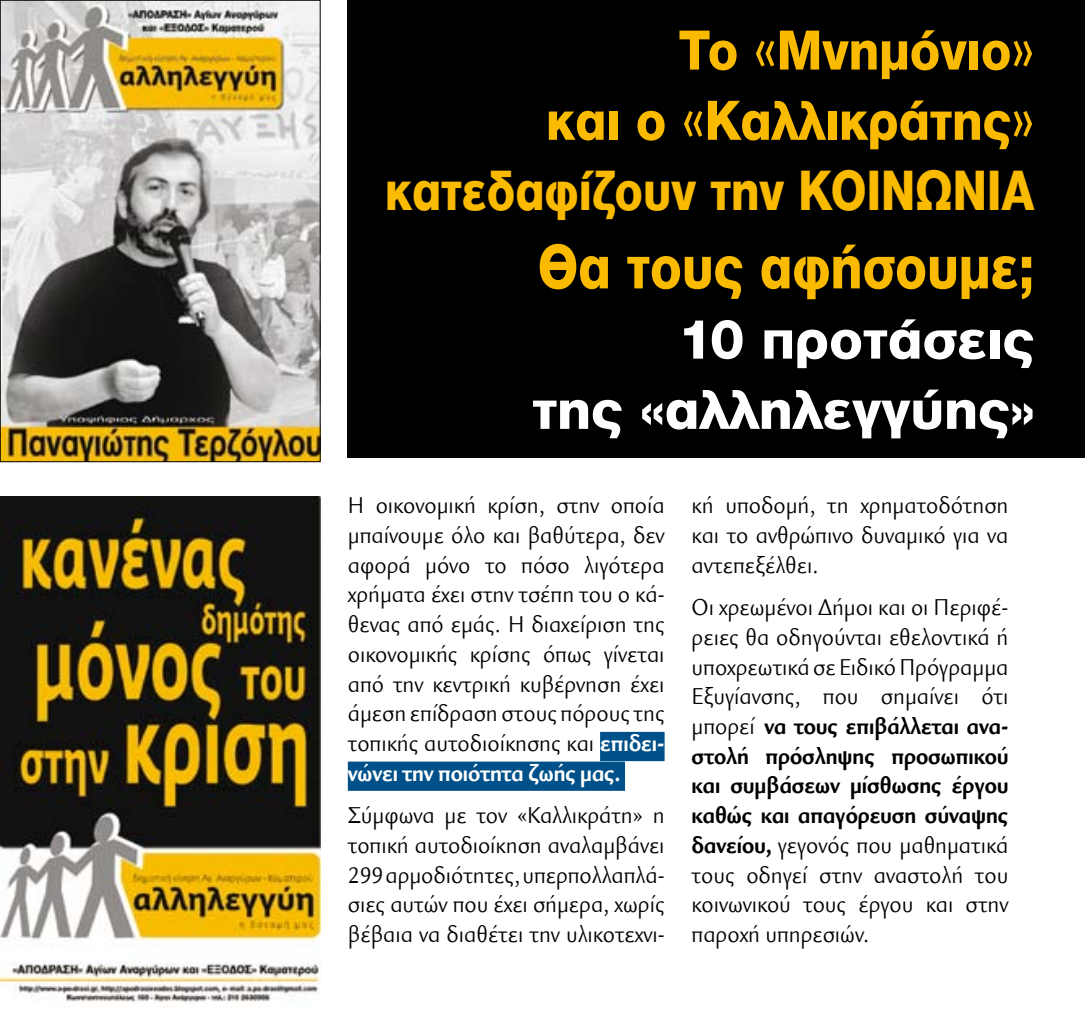
<style>
.page{position:relative;width:1085px;height:1021px;background:#fff}
.page>*{position:absolute;margin:0;border:0;box-sizing:border-box;transform-origin:0 0}
.t1{font:800 65.25px "CF Helvetica";color:#faba00;scale:.84 1}
.t2{font:800 58.5px/70.2px "CF Helvetica";color:#faba00;text-align:right;scale:.9 1}
.t3{font:800 58.5px/70.2px "CF Helvetica";color:#fff;text-align:right}
.t4{font:24.75px/29.7px "Legacy Sans ITC Hel";color:#000;text-align:justify;scale:.89 1}
.t5{font:700 24.75px/29.7px "Legacy Sans ITC Hel OS";color:#000;text-align:justify;scale:.89 1}
.s1{font-family:"Fedra Sans Greek";font-weight:400}
.s2{font-weight:700;color:#fff}
.s3{font-family:"Legacy Sans ITC Hel";font-weight:400}
.s4{font-family:"Legacy Sans ITC Hel OS";font-weight:700}
</style>
<div class="page">
<div style="left:348px;top:0;width:736px;height:457px;background:#000"></div>
<img style="left:2px;top:2px;width:316px;height:458px">
<div style="left:0;top:0;width:320px;height:462px;border:1px solid #000"></div>
<div style="left:600px;top:731px;width:64px;height:30px;background:#005189"></div>
<div style="left:348px;top:761px;width:277px;height:29px;background:#005189"></div>
<img style="left:0;top:497px;width:320px;height:506px">
<h2 class="t2" style="left:385px;top:15px;width:723px">Το <span class="s1">«</span>Μνημόνιο<span class="s1">»<br></span>και ο <span class="s1">«</span>Καλλικράτης<span class="s1">» </span>κατεδαφίζουν την ΚΟΙΝΩΝΙΑ</h2>
<h1 class="t1" style="left:537px;top:232px;width:593px">Θα τους αφήσουμε;</h1>
<h2 class="t3" style="left:532px;top:304px;width:503px">10 προτάσεις<br>της «αλληλεγγύης»</h2>
<p class="t4" style="left:348px;top:491px;width:357px">Η οικονομική κρίση, στην οποία μπαίνουμε όλο και βαθύτερα, δεν αφορά μόνο το πόσο λιγότερα χρήματα έχει στην τσέπη του ο κά&shy;θενας από εμάς. Η διαχείριση της οικονομικής κρίσης όπως γίνεται από την κεντρική κυβέρνηση έχει άμεση επίδραση στους πόρους της τοπικής αυτοδιοίκησης και <span class="s2">επιδει&shy;νώνει την ποιότητα ζωής μας.</span></p>
<p class="t4" style="left:348px;top:801px;width:357px">Σύμφωνα με τον «Καλλικράτη» η τοπική αυτοδιοίκηση αναλαμβάνει 299 αρμοδιότητες, υπερπολλαπλά&shy;σιες αυτών που έχει σήμερα, χωρίς βέβαια να διαθέτει την υλικοτεχνι-</p>
<p class="t4" style="left:691px;top:491px;width:357px">κή υποδοµ ή, τη χρηµατοδότηση και το ανθρώπινο δυναµ ικό για να αντεπεξέλθει.</p>
<p class="t4" style="left:691px;top:593px;width:357px">Οι χρεωµένοι Δήµοι και οι Περιφέ&shy;ρειες θα οδηγούνται εθελοντικά ή υποχρεωτικά σε Ειδικό Πρόγραµµ α Εξυγίανσης, που σηµ αίνει ότι</p>
<p class="t5" style="left:691px;top:711px;width:357px"><span class="s3">µ πορεί</span> να τους επιβάλλεται ανα&shy;στολή πρόσληψης προσωπικού και συµβάσεων µίσθωσης έργου καθώς και απαγόρευση σύναψης</p>
<p class="t4" style="left:691px;top:830px;width:357px"><span class="s4">δανείου,</span> γεγονός που μαθηματικά τους οδηγεί στην αναστολή του κοινωνικού τους έργου και στην παροχή υπηρεσιών.</p>
</div>
